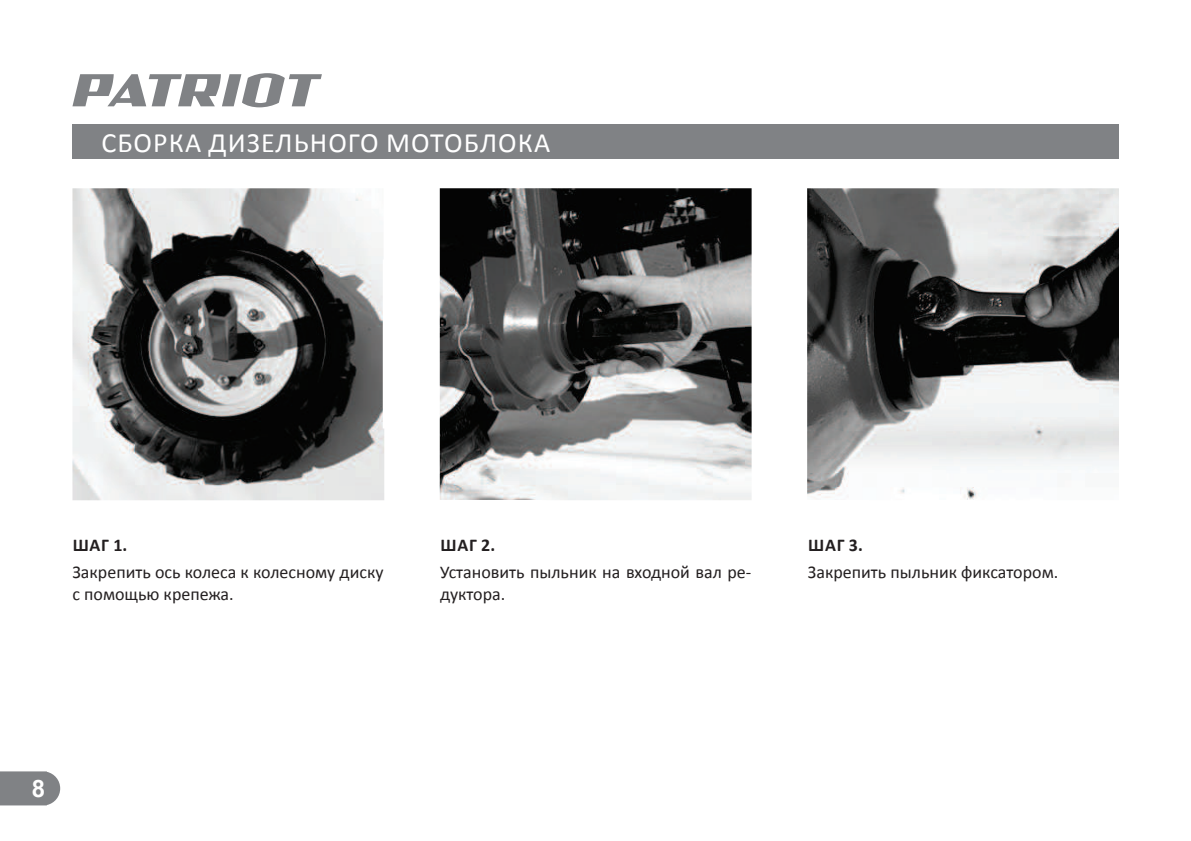
<style>
.page{position:relative;width:1191px;height:841px;background:#fff}
.page>*{position:absolute;margin:0;border:0;box-sizing:border-box;transform-origin:0 0}
.t1{font:28px "Calibri";letter-spacing:.04em;color:#fff}
.t2{font:700 24px "Arial";color:#fff}
.t3{font:18px/21.6px "Calibri";color:#231f20}
.t4{font:700 18px "Calibri";letter-spacing:.04em;color:#231f20}
</style>
<div class="page">
<svg style="left:0;top:771px;width:60px;height:34px"></svg>
<svg style="left:72px;top:73px;width:250px;height:34px"></svg>
<div style="left:72px;top:124px;width:1047px;height:34px;background:#808285"></div>
<img style="left:72px;top:188px;width:312px;height:312px">
<img style="left:440px;top:188px;width:312px;height:312px">
<img style="left:807px;top:188px;width:312px;height:312px">
<h1 class="t1" style="left:101px;top:124px;width:451px">СБОРКА ДИЗЕЛЬНОГО МОТОБЛОКА</h1>
<p class="t4" style="left:73px;top:533px;width:56px">ШАГ 1.</p>
<p class="t3" style="left:72px;top:561px;width:313px">Закрепить ось колеса к колесному диску с помощью крепежа.</p>
<p class="t4" style="left:441px;top:533px;width:56px">ШАГ 2.</p>
<p class="t3" style="left:440px;top:561px;width:313px">Установить пыльник на входной вал ре&shy;дуктора.</p>
<p class="t4" style="left:808px;top:533px;width:56px">ШАГ 3.</p>
<p class="t3" style="left:808px;top:561px;width:252px">Закрепить пыльник фиксатором.</p>
<h2 class="t2" style="left:32px;top:771px;width:15px">8</h2>
</div>
